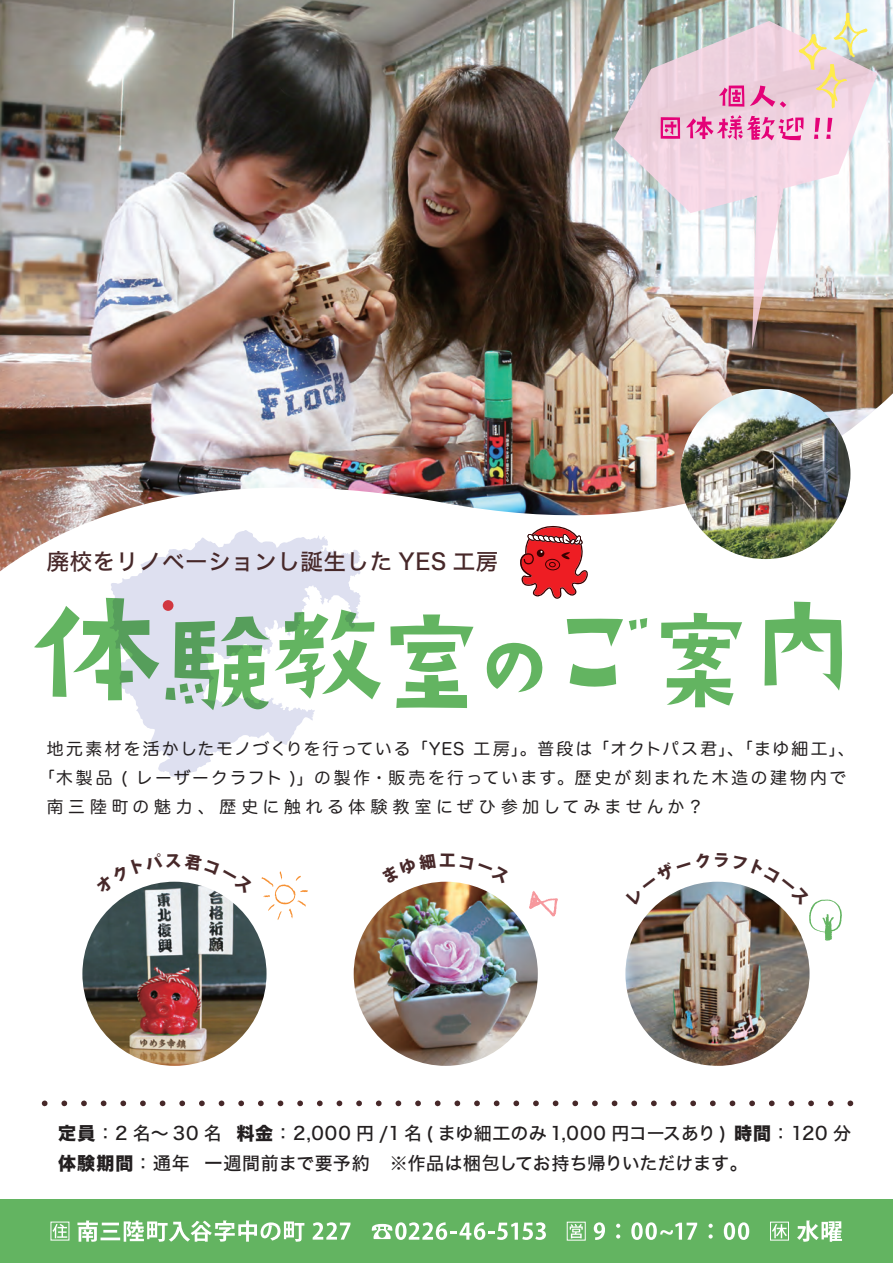
<style>
.page{position:relative;width:893px;height:1263px;background:#fff}
.page>*{position:absolute;margin:0;border:0;box-sizing:border-box;transform-origin:0 0}
.t1{font:22.5px "Hiragino Kaku W5 90 msp RKSJ H";letter-spacing:.025em;color:#472829}
.t2{font:18px/30px "Hiragino Kaku W5 90 msp RKSJ H";letter-spacing:.01em;color:#231f20}
.t3{font:16.8px "Hira Maru Pro W4";letter-spacing:.105em;color:#231f20}
.t4{font:16.8px "Hira Maru Pro W4";letter-spacing:.155em;color:#231f20}
.t5{font:16.8px "Hira Maru Pro W4";letter-spacing:.28em;color:#231f20}
.s1{font-family:"Hiragino Kaku W8 90 msp RKSJ H"}
</style>
<div class="page">
<svg style="left:521px;top:571px;width:67px;height:28px"></svg>
<svg style="left:110px;top:571px;width:251px;height:207px;fill:#dee0f0"></svg>
<div style="left:163px;top:600px;width:10px;height:11px;background:#d1373f;border-radius:50%"></div>
<img style="left:0;top:0;width:893px;height:571px">
<div style="left:0;top:1199px;width:893px;height:64px;background:#63b461"></div>
<svg style="left:34px;top:598px;width:125px;height:102px"></svg>
<svg style="left:165px;top:609px;width:216px;height:101px"></svg>
<svg style="left:390px;top:614px;width:83px;height:94px"></svg>
<svg style="left:486px;top:642px;width:57px;height:50px"></svg>
<svg style="left:567px;top:618px;width:80px;height:69px"></svg>
<svg style="left:661px;top:613px;width:81px;height:94px"></svg>
<svg style="left:765px;top:602px;width:77px;height:89px"></svg>
<svg style="left:53px;top:1224px;width:14px;height:14px"></svg>
<svg style="left:77px;top:1220px;width:40px;height:22px"></svg>
<hr style="left:102px;top:1222px;width:17px;height:3px;background:#fff">
<hr style="left:101px;top:1237px;width:19px;height:3px;background:#fff">
<svg style="left:124px;top:1220px;width:180px;height:22px"></svg>
<svg style="left:313px;top:1222px;width:37px;height:17px"></svg>
<svg style="left:372px;top:1222px;width:174px;height:18px"></svg>
<svg style="left:570px;top:1224px;width:13px;height:14px"></svg>
<div style="left:567px;top:1222px;width:19px;height:18px;border:1px solid #fff"></div>
<svg style="left:594px;top:1222px;width:11px;height:18px"></svg>
<svg style="left:616px;top:1234px;width:4px;height:4px"></svg>
<svg style="left:616px;top:1224px;width:4px;height:4px"></svg>
<svg style="left:631px;top:1222px;width:66px;height:18px"></svg>
<svg style="left:708px;top:1234px;width:5px;height:4px"></svg>
<svg style="left:708px;top:1224px;width:5px;height:4px"></svg>
<svg style="left:724px;top:1222px;width:25px;height:18px"></svg>
<svg style="left:772px;top:1224px;width:15px;height:14px"></svg>
<div style="left:770px;top:1222px;width:19px;height:18px;border:1px solid #fff"></div>
<svg style="left:797px;top:1220px;width:45px;height:22px"></svg>
<svg style="left:261px;top:871px;width:47px;height:49px"></svg>
<svg style="left:529px;top:891px;width:29px;height:25px"></svg>
<img style="left:82px;top:882px;width:185px;height:184px;border-radius:92px">
<img style="left:354px;top:882px;width:184px;height:184px;border-radius:92px">
<img style="left:625px;top:882px;width:184px;height:184px;border-radius:92px">
<svg style="left:43px;top:1100px;width:807px;height:6px"></svg>
<img style="left:680px;top:389px;width:170px;height:170px;border-radius:85px">
<img style="left:614px;top:21px;width:264px;height:329px">
<svg style="left:719px;top:85px;width:25px;height:22px"></svg>
<svg style="left:750px;top:86px;width:36px;height:22px"></svg>
<svg style="left:661px;top:117px;width:19px;height:22px"></svg>
<svg style="left:686px;top:115px;width:118px;height:26px;background:#ec8fbe"></svg>
<svg style="left:814px;top:118px;width:6px;height:21px"></svg>
<svg style="left:826px;top:118px;width:6px;height:21px"></svg>
<svg style="left:799px;top:11px;width:68px;height:97px;background:#e6dbd2"></svg>
<svg style="left:129px;top:881px;width:91px;height:13px"></svg>
<svg style="left:426px;top:881px;width:39px;height:3px"></svg>
<img style="left:631px;top:881px;width:211px;height:60px">
<p class="t1" style="left:47px;top:550px;width:453px">廃校をリノベーションし誕生した YES 工房</p>
<p class="t3" style="left:47px;top:734px;width:809px">地元素材を活かしたモノづくりを行っている「YES 工房」。普段は「オクトパス君」、「まゆ細工」、</p>
<p class="t4" style="left:38px;top:763px;width:809px">「木製品 ( レーザークラフト )」の製作・販売を行っています。歴史が刻まれた木造の建物内で</p>
<p class="t5" style="left:47px;top:792px;width:659px">南三陸町の魅力、歴史に触れる体験教室にぜひ参加してみませんか？</p>
<p class="t2" style="left:58px;top:1119px;width:794px"><span class="s1">定員</span>：2 名～ 30 名 <span class="s1">料金</span>：2,000 円 /1 名 ( まゆ細工のみ 1,000 円コースあり ) <span class="s1">時間</span>：120 分<span class="s1">体験期間</span>：通年 一週間前まで要予約　※作品は梱包してお持ち帰りいただけます。</p>
</div>
